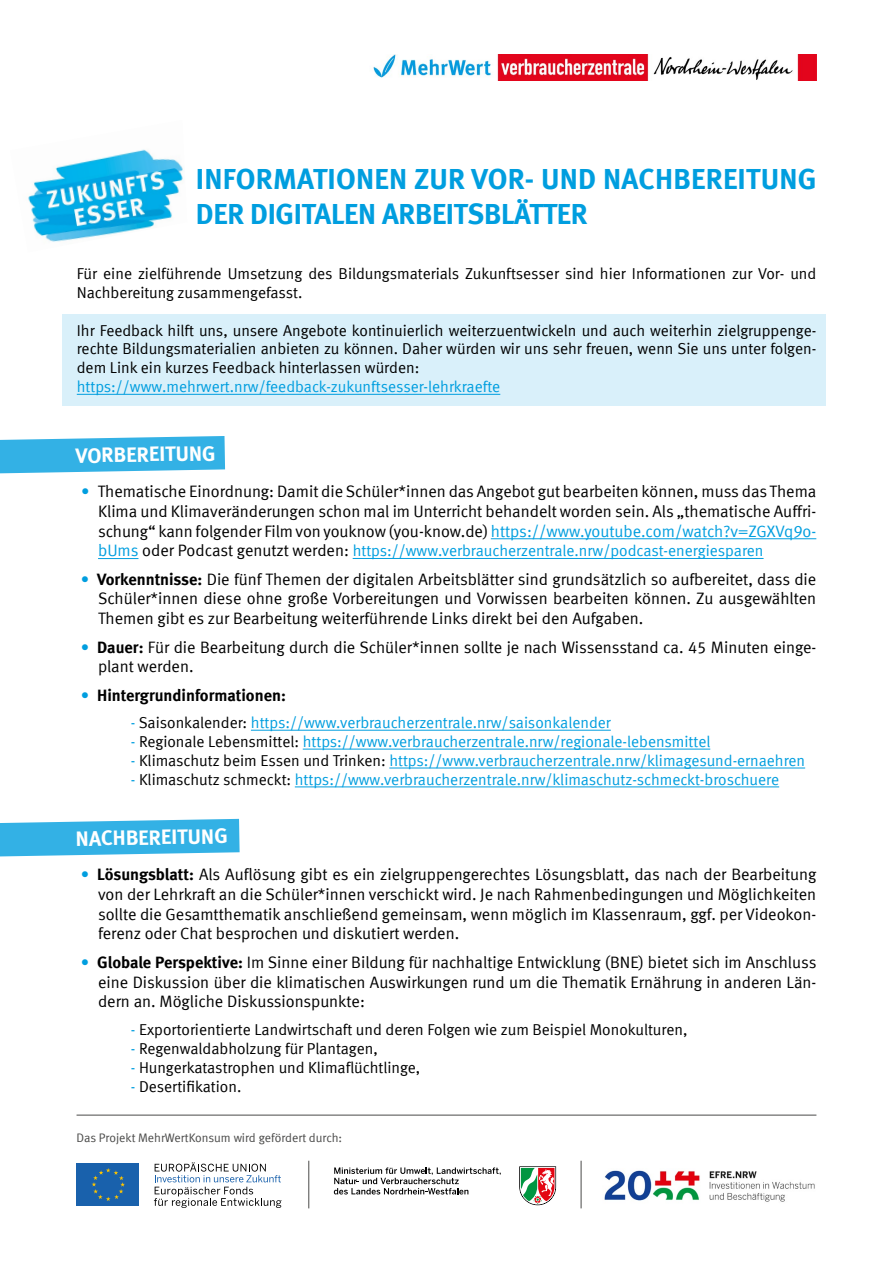
<style>
.page{position:relative;width:893px;height:1263px;background:#fff}
.page>*{position:absolute;margin:0;border:0;box-sizing:border-box;transform-origin:0 0}
.t1{font:700 29.1px/35.7px "VZ Meta LF";letter-spacing:.005em;color:#009edf}
.t2{font:700 21px "VZ Meta LF";color:#fff}
.t3{font:16.5px/19.8px "VZ Meta LF";color:#000;text-align:justify}
.t4{font:700 16.5px "VZ Meta LF";color:#000}
.t5{font:15.75px/18.9px "VZ Meta LF";color:#000}
.t6{font:15.75px "VZ Meta LF";color:#009edf}
.t7{font:12.3px "VZ Meta LF";color:#4a4a49}
.s1{color:#009edf}
.s2{font-size:16.5px}
.s3{font-size:16.5px;color:#000}
.s4{font-weight:700;color:#009edf}
.s5{font-weight:700}
.s6{color:#000}
</style>
<div class="page">
<hr style="left:77px;top:1115px;width:739px;height:1px;background:#4a4a49">
<img style="left:373px;top:54px;width:443px;height:26px">
<div style="left:77px;top:1163px;width:62px;height:43px;background:#1961ac"></div>
<svg style="left:92px;top:1168px;width:33px;height:33px"></svg>
<svg style="left:154px;top:1162px;width:127px;height:46px"></svg>
<hr style="left:308px;top:1161px;width:1px;height:47px;background:#4a4a49">
<hr style="left:581px;top:1161px;width:1px;height:47px;background:#4a4a49">
<svg style="left:519px;top:1166px;width:37px;height:39px"></svg>
<svg style="left:334px;top:1167px;width:167px;height:27px"></svg>
<img style="left:604px;top:1170px;width:211px;height:32px">
<div style="left:62px;top:314px;width:764px;height:91px;background:#d9f0fa"></div>
<svg style="left:0;top:436px;width:225px;height:38px;background:#4bbae8"></svg>
<svg style="left:0;top:819px;width:240px;height:38px;background:#4bbae8"></svg>
<hr style="left:77px;top:394px;width:423px;height:1px;background:#009edf">
<hr style="left:491px;top:538px;width:325px;height:1px;background:#009edf">
<hr style="left:98px;top:558px;width:40px;height:1px;background:#009edf">
<hr style="left:353px;top:558px;width:411px;height:1px;background:#009edf">
<hr style="left:251px;top:730px;width:360px;height:1px;background:#009edf">
<hr style="left:303px;top:749px;width:407px;height:1px;background:#009edf">
<hr style="left:389px;top:768px;width:416px;height:1px;background:#009edf">
<hr style="left:295px;top:787px;width:484px;height:1px;background:#009edf">
<img style="left:28px;top:149px;width:155px;height:93px">
<h1 class="t1" style="left:196px;top:160px;width:622px">INFORMATIONEN ZUR VOR- UND NACHBEREITUNG<br>DER DIGITALEN ARBEITSBLÄTTER</h1>
<p class="t5" style="left:77px;top:264px;width:741px">Für eine zielführende Umsetzung des Bildungsmaterials Zukunftsesser sind hier Informationen zur Vor- und<br>Nachbereitung zusammengefasst.</p>
<p class="t5" style="left:77px;top:320px;width:741px;text-align:justify">Ihr Feedback hilft uns, unsere Angebote kontinuierlich weiterzuentwickeln und auch weiterhin zielgruppenge&shy;rechte Bildungsmaterialien anbieten zu können. Daher würden wir uns sehr freuen, wenn Sie uns unter folgen&shy;dem Link ein kurzes Feedback hinterlassen würden:</p>
<p class="t6" style="left:77px;top:378px;width:425px">https://www.mehrwert.nrw/feedback-zukunftsesser-lehrkraefte</p>
<p class="t2" style="left:76px;top:443px;width:141px;rotate:-1deg">VORBEREITUNG</p>
<p class="t3" style="left:98px;top:481px;width:720px;text-indent:-17px"><span class="s1">•</span> Thematische Einordnung: Damit die Schüler*innen das Angebot gut bearbeiten können, muss das Thema Klima und Klimaveränderungen schon mal im Unterricht behandelt worden sein. Als „thematische Auffri&shy;schung“ kann folgender Film von youknow (you-know.de) <span class="s1">https://www.youtube.com/watch?v=ZGXVq9o-</span></p>
<p class="t6" style="left:98px;top:542px;width:667px"><span class="s2">bUms</span> <span class="s3">oder Podcast genutzt werden:</span> https://www.verbraucherzentrale.nrw/podcast-energiesparen</p>
<p class="t3" style="left:98px;top:569px;width:720px;text-indent:-17px"><span class="s4">•</span> <span class="s5">Vorkenntnisse:</span> Die fünf Themen der digitalen Arbeitsblätter sind grundsätzlich so aufbereitet, dass die Schüler*innen diese ohne große Vorbereitungen und Vorwissen bearbeiten können. Zu ausgewählten Themen gibt es zur Bearbeitung weiterführende Links direkt bei den Aufgaben.</p>
<p class="t3" style="left:98px;top:637px;width:720px;text-indent:-17px"><span class="s4">•</span> <span class="s5">Dauer:</span> Für die Bearbeitung durch die Schüler*innen sollte je nach Wissensstand ca. 45 Minuten einge&shy;plant werden.</p>
<p class="t4" style="left:81px;top:685px;width:206px"><span class="s1">•</span> Hintergrundinformationen:</p>
<p class="t6" style="left:131px;top:713px;width:481px">- <span class="s6">Saisonkalender:</span> https://www.verbraucherzentrale.nrw/saisonkalender</p>
<p class="t6" style="left:131px;top:732px;width:581px">- <span class="s6">Regionale Lebensmittel:</span> https://www.verbraucherzentrale.nrw/regionale-lebensmittel</p>
<p class="t6" style="left:131px;top:751px;width:676px">- <span class="s6">Klimaschutz beim Essen und Trinken:</span> https://www.verbraucherzentrale.nrw/klimagesund-ernaehren</p>
<p class="t6" style="left:131px;top:770px;width:650px">- <span class="s6">Klimaschutz schmeckt:</span> https://www.verbraucherzentrale.nrw/klimaschutz-schmeckt-broschuere</p>
<p class="t2" style="left:76px;top:826px;width:153px;rotate:-1deg">NACHBEREITUNG</p>
<p class="t3" style="left:98px;top:864px;width:720px;text-indent:-17px"><span class="s4">•</span> <span class="s5">Lösungsblatt:</span> Als Auflösung gibt es ein zielgruppengerechtes Lösungsblatt, das nach der Bearbeitung von der Lehrkraft an die Schüler*innen verschickt wird. Je nach Rahmenbedingungen und Möglichkeiten sollte die Gesamtthematik anschließend gemeinsam, wenn möglich im Klassenraum, ggf. per Videokon&shy;ferenz oder Chat besprochen und diskutiert werden.</p>
<p class="t3" style="left:98px;top:952px;width:720px;text-indent:-17px"><span class="s4">•</span> <span class="s5">Globale Perspektive:</span> Im Sinne einer Bildung für nachhaltige Entwicklung (BNE) bietet sich im Anschluss eine Diskussion über die klimatischen Auswirkungen rund um die Thematik Ernährung in anderen Län&shy;dern an. Mögliche Diskussionspunkte:</p>
<p class="t5" style="left:131px;top:1020px;width:558px"><span class="s1">-</span> Exportorientierte Landwirtschaft und deren Folgen wie zum Beispiel Monokulturen,</p>
<p class="t5" style="left:131px;top:1038px;width:248px"><span class="s1">-</span> Regenwaldabholzung für Plantagen,</p>
<p class="t5" style="left:131px;top:1057px;width:291px"><span class="s1">-</span> Hungerkatastrophen und Klimaflüchtlinge,</p>
<p class="t5" style="left:131px;top:1076px;width:112px"><span class="s1">-</span> Desertifikation.</p>
<p class="t7" style="left:77px;top:1130px;width:267px">Das Projekt MehrWertKonsum wird gefördert durch:</p>
</div>
